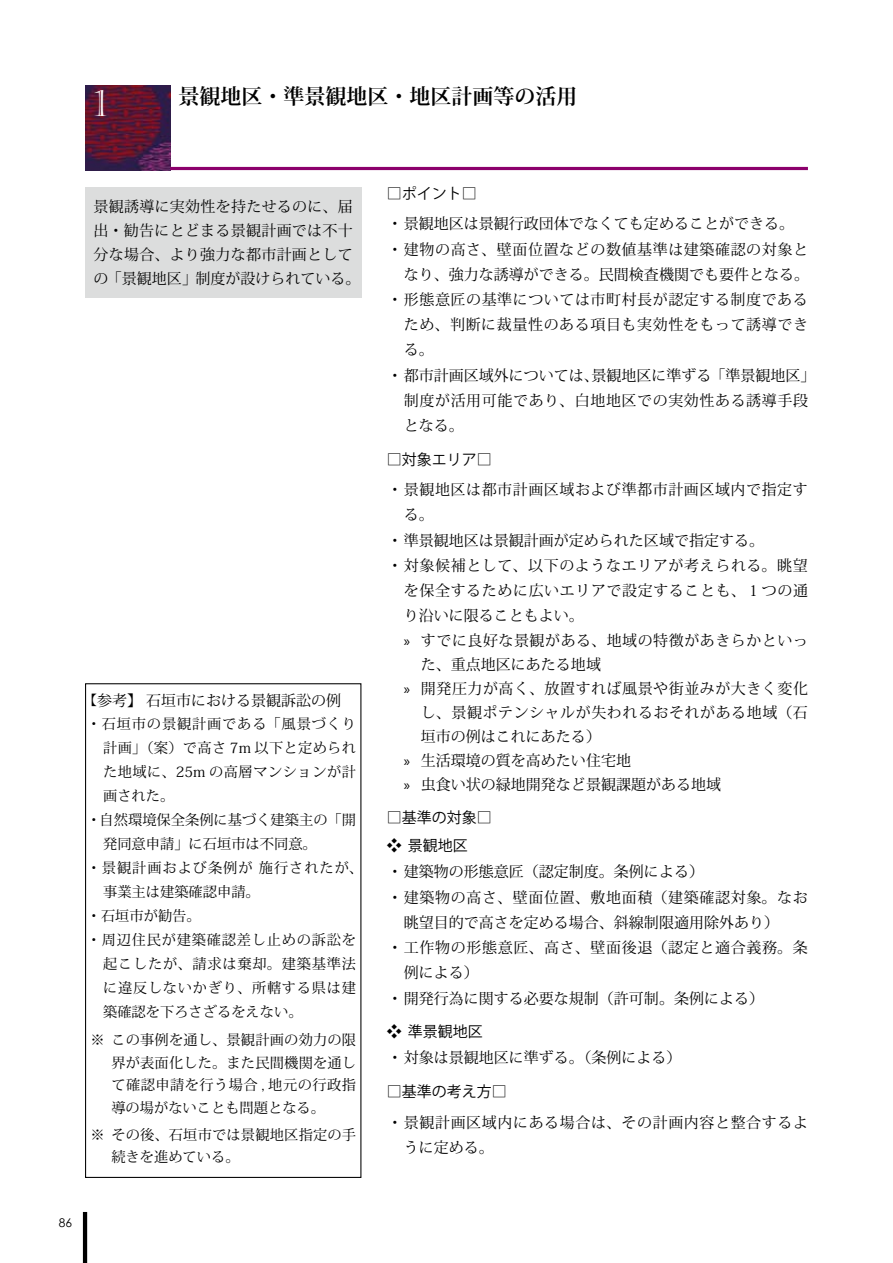
<style>
.page{position:relative;width:893px;height:1263px;background:#fff}
.page>*{position:absolute;margin:0;border:0;box-sizing:border-box;transform-origin:0 0}
.t1{font:36px "Castellar";color:#fff}
.t2{font:700 21px "Koz Min Std";color:#000}
.t3{font:15px "Koz Min Pro";color:#000}
.t4{font:15px/24px "Koz Min Pro";letter-spacing:.02em;color:#000}
.t5{font:15px/25.2px "Koz Min Pro";letter-spacing:.04em;color:#000}
.t6{font:15px "Koz Min Pro";letter-spacing:.045em;color:#000}
.t7{font:15px "Koz Go Pro";color:#000}
.t8{font:15px/24px "Myriad Pro";color:#000}
.t9{font:14.25px/22.5px "Koz Min Pro";letter-spacing:.015em;color:#000;text-align:justify}
.t10{font:14.25px "Koz Min Pro";letter-spacing:.055em;color:#000}
.t11{font:14.25px "Koz Min Pro";letter-spacing:.035em;color:#000}
.t12{font:14.25px "Koz Min Pro";letter-spacing:.065em;color:#000}
.t13{font:14.25px "Koz Min Pro";letter-spacing:.05em;color:#000}
.t14{font:12px "Century Gothic";color:#000}
.s1{font-size:13.5px}
.s2{font-family:"Koz Min Pro"}
</style>
<div class="page">
<hr style="left:83px;top:1214px;width:4px;height:47px;background:#000">
<img style="left:85px;top:85px;width:85px;height:85px">
<hr style="left:170px;top:167px;width:638px;height:3px;background:#8c006c">
<div style="left:85px;top:187px;width:276px;height:111px;background:#dcdddd"></div>
<div style="left:85px;top:683px;width:276px;height:495px;border:1px solid #000"></div>
<h1 class="t1" style="left:94px;top:83px;width:15px">1</h1>
<h2 class="t2" style="left:179px;top:82px;width:401px">景観地区・準景観地区・地区計画等の活用</h2>
<p class="t4" style="left:94px;top:194px;width:268px">景観誘導に実効性を持たせるのに、届出・勧告にとどまる景観計画では不十分な場合、より強力な都市計画としての「景観地区」制度が設けられている。</p>
<p class="t3" style="left:84px;top:690px;width:259px"><span class="s1">【</span>参考】 石垣市における景観訴訟の例</p>
<p class="t10" style="left:87px;top:714px;width:271px">・石垣市の景観計画である「風景づくり</p>
<p class="t9" style="left:103px;top:736px;width:254px">計画」（案）で高さ 7m 以下と定められ</p>
<p class="t11" style="left:103px;top:762px;width:254px">た地域に、25m の高層マンションが計</p>
<p class="t9" style="left:103px;top:784px;width:73px">画された。</p>
<p class="t9" style="left:87px;top:808px;width:271px">・自然環境保全条例に基づく建築主の「開</p>
<p class="t9" style="left:103px;top:832px;width:215px">発同意申請」に石垣市は不同意。</p>
<p class="t12" style="left:87px;top:858px;width:278px">・景観計画および条例が 施行されたが、</p>
<p class="t9" style="left:103px;top:880px;width:158px">事業主は建築確認申請。</p>
<p class="t9" style="left:87px;top:904px;width:116px">・石垣市が勧告。</p>
<p class="t10" style="left:87px;top:930px;width:271px">・周辺住民が建築確認差し止めの訴訟を</p>
<p class="t10" style="left:103px;top:954px;width:255px">起こしたが、請求は棄却。建築基準法</p>
<p class="t13" style="left:103px;top:978px;width:254px">に違反しないかぎり、所轄する県は建</p>
<p class="t9" style="left:103px;top:1000px;width:201px">築確認を下ろさざるをえない。</p>
<p class="t9" style="left:111px;top:1028px;width:246px">この事例を通し、景観計画の効力の限界が表面化した。また民間機関を通して確認申請を行う場合 , 地元の行政指導の場がないことも問題となる。</p>
<p class="t9" style="left:111px;top:1122px;width:246px">その後、石垣市では景観地区指定の手続きを進めている。</p>
<p class="t9" style="left:90px;top:1028px;width:16px">※</p>
<p class="t9" style="left:90px;top:1122px;width:16px">※</p>
<p class="t14" style="left:59px;top:1214px;width:8px">86</p>
<p class="t7" style="left:387px;top:184px;width:91px">□ポイント□</p>
<p class="t3" style="left:387px;top:213px;width:408px">・景観地区は景観行政団体でなくても定めることができる。</p>
<p class="t5" style="left:387px;top:236px;width:422px">・建物の高さ、壁面位置などの数値基準は建築確認の対象と</p>
<p class="t3" style="left:404px;top:264px;width:406px">なり、強力な誘導ができる。民間検査機関でも要件となる。</p>
<p class="t4" style="left:387px;top:287px;width:422px">・形態意匠の基準については市町村長が認定する制度である</p>
<p class="t5" style="left:404px;top:312px;width:406px">ため、判断に裁量性のある項目も実効性をもって誘導でき</p>
<p class="t4" style="left:404px;top:337px;width:31px">る。</p>
<p class="t3" style="left:387px;top:364px;width:429px">・都市計画区域外については、景観地区に準ずる「準景観地区」</p>
<p class="t5" style="left:404px;top:387px;width:406px">制度が活用可能であり、白地地区での実効性ある誘導手段</p>
<p class="t4" style="left:404px;top:413px;width:61px">となる。</p>
<p class="t7" style="left:387px;top:449px;width:106px">□対象エリア□</p>
<p class="t4" style="left:387px;top:477px;width:422px">・景観地区は都市計画区域および準都市計画区域内で指定す</p>
<p class="t4" style="left:404px;top:502px;width:31px">る。</p>
<p class="t3" style="left:387px;top:529px;width:378px">・準景観地区は景観計画が定められた区域で指定する。</p>
<p class="t5" style="left:387px;top:552px;width:422px">・対象候補として、以下のようなエリアが考えられる。眺望</p>
<p class="t5" style="left:404px;top:577px;width:406px">を保全するために広いエリアで設定することも、１つの通</p>
<p class="t3" style="left:404px;top:605px;width:181px">り沿いに限ることもよい。</p>
<p class="t4" style="left:421px;top:628px;width:388px">すでに良好な景観がある、地域の特徴があきらかといっ</p>
<p class="t3" style="left:421px;top:654px;width:181px">た、重点地区にあたる地域</p>
<p class="t4" style="left:421px;top:676px;width:388px">開発圧力が高く、放置すれば風景や街並みが大きく変化</p>
<p class="t4" style="left:421px;top:700px;width:388px">し、景観ポテンシャルが失われるおそれがある地域（石</p>
<p class="t3" style="left:421px;top:726px;width:181px">垣市の例はこれにあたる）</p>
<p class="t3" style="left:421px;top:750px;width:211px">生活環境の質を高めたい住宅地</p>
<p class="t3" style="left:421px;top:774px;width:301px">虫食い状の緑地開発など景観課題がある地域</p>
<p class="t7" style="left:387px;top:808px;width:106px">□基準の対象□</p>
<p class="t7" style="left:387px;top:836px;width:82px"><span class="s2">❖</span> 景観地区</p>
<p class="t3" style="left:387px;top:861px;width:318px">・建築物の形態意匠（認定制度。条例による）</p>
<p class="t6" style="left:387px;top:886px;width:422px">・建築物の高さ、壁面位置、敷地面積（建築確認対象。なお</p>
<p class="t3" style="left:404px;top:912px;width:376px">眺望目的で高さを定める場合、斜線制限適用除外あり）</p>
<p class="t6" style="left:387px;top:937px;width:422px">・工作物の形態意匠、高さ、壁面後退（認定と適合義務。条</p>
<p class="t4" style="left:404px;top:960px;width:76px">例による）</p>
<p class="t3" style="left:387px;top:987px;width:378px">・開発行為に関する必要な規制（許可制。条例による）</p>
<p class="t7" style="left:387px;top:1022px;width:97px"><span class="s2">❖</span> 準景観地区</p>
<p class="t3" style="left:387px;top:1047px;width:296px">・対象は景観地区に準ずる。（条例による）</p>
<p class="t7" style="left:387px;top:1082px;width:121px">□基準の考え方□</p>
<p class="t5" style="left:404px;top:1109px;width:406px;text-indent:-17px">・景観計画区域内にある場合は、その計画内容と整合するように定める。</p>
<p class="t8" style="left:404px;top:628px;width:8px">»</p>
<p class="t8" style="left:404px;top:676px;width:8px">»</p>
<p class="t8" style="left:404px;top:748px;width:8px">» »</p>
</div>
